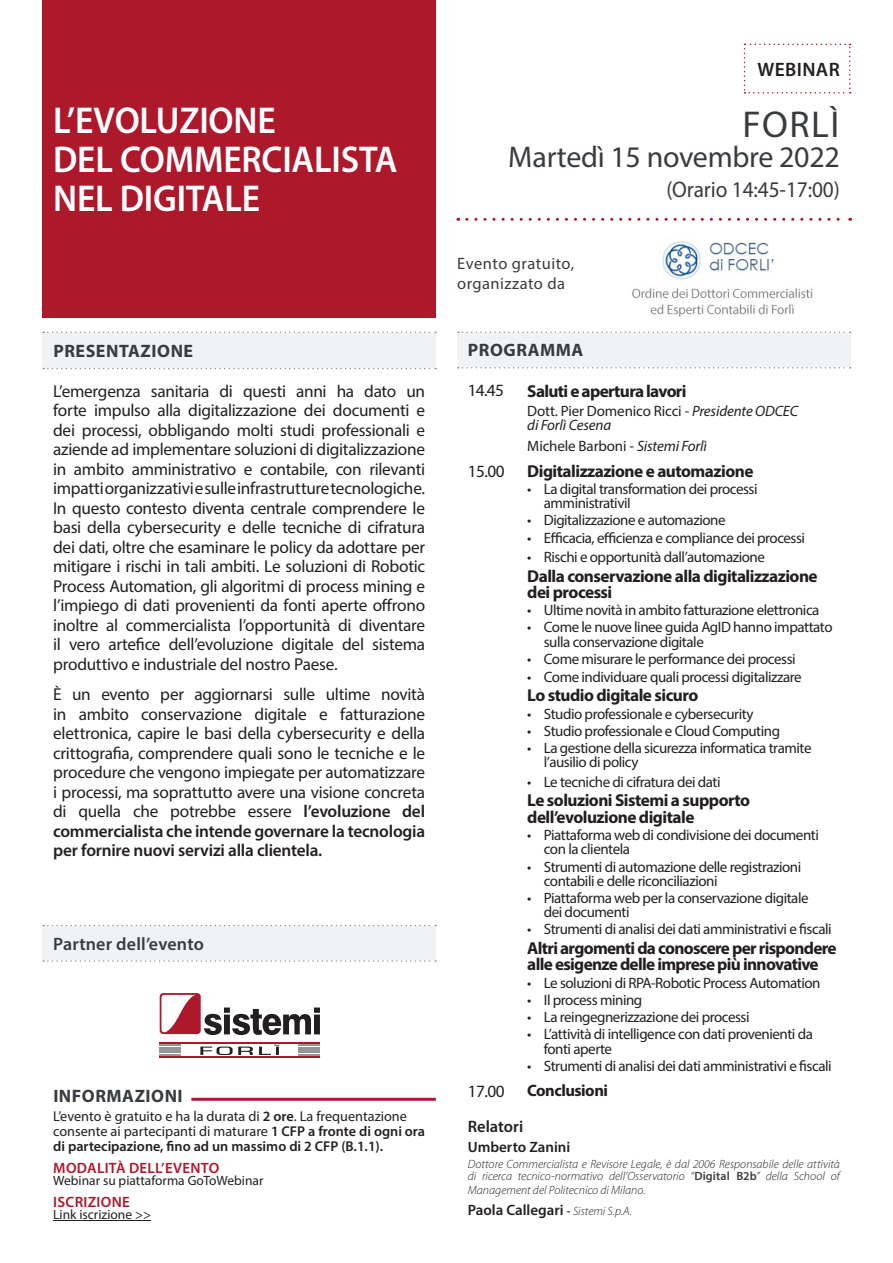
<style>
.page{position:relative;width:893px;height:1263px;background:#fff}
.page>*{position:absolute;margin:0;border:0;box-sizing:border-box;transform-origin:0 0}
.t1{font:600 37.5px/39px "Myriad Pro";letter-spacing:-.005em;color:#fff;scale:.95 1}
.t2{font:37.5px "Myriad Pro";letter-spacing:.04em;color:#393c3f}
.t3{font:30px "Myriad Pro";letter-spacing:-.01em;color:#393c3f}
.t4{font:22.5px "Myriad Pro";letter-spacing:-.005em;color:#393c3f;scale:.95 1}
.t5{font:600 19.5px "Myriad Pro";letter-spacing:.02em;color:#231f20}
.t6{font:700 18px "Myriad Pro";letter-spacing:.03em;color:#393c3f}
.t7{font:600 18px "Myriad Pro";letter-spacing:.01em;color:#393c3f}
.t8{font:17.25px/19.5px "Myriad Pro";letter-spacing:-.02em;color:#231f20;text-align:justify}
.t9{font:700 17.25px/16.5px "Myriad Pro";letter-spacing:-.03em;color:#231f20}
.t10{font:16.5px/19.8px "Myriad Pro";letter-spacing:.03em;color:#393c3f}
.t11{font:700 16.5px "Myriad Pro";letter-spacing:-.03em;color:#231f20}
.t12{font:600 16.5px "Myriad Pro";color:#231f20}
.t13{font:15px/14.2px "Myriad Pro";letter-spacing:-.03em;color:#231f20}
.t14{font:italic 15px/13.5px "Myriad Pro";letter-spacing:-.01em;color:#231f20}
.t15{font:600 15px "Myriad Pro";color:#231f20}
.t16{font:600 15px "Myriad Pro";letter-spacing:.02em;color:#ad182b}
.t17{font:15px "Myriad Pro";letter-spacing:-.01em;color:#231f20}
.t18{font:14.25px/15px "Myriad Pro";color:#231f20}
.t19{font:13.5px "Myriad Pro";color:#231f20}
.t20{font:italic 300 12px/12px "Myriad Pro";color:#231f20}
.s1{font-weight:600}
.s2{font-style:normal}
.s3{font-style:italic}
.s4{font-weight:600;font-style:normal;color:#393c3f}
.s5{font-size:12px}
.s6{font-weight:300;font-style:italic;font-size:12px}
</style>
<div class="page">
<div style="left:43px;top:0;width:393px;height:317px;background:#ad182b"></div>
<div style="left:457px;top:333px;width:393px;height:34px;background:#f1f2f3"></div>
<svg style="left:458px;top:367px;width:393px;height:2px"></svg>
<svg style="left:458px;top:332px;width:393px;height:1px"></svg>
<hr style="left:53px;top:1220px;width:98px;height:1px;background:#231f20">
<div style="left:43px;top:333px;width:393px;height:35px;background:#f1f2f3"></div>
<svg style="left:43px;top:368px;width:393px;height:1px"></svg>
<svg style="left:43px;top:332px;width:393px;height:1px"></svg>
<svg style="left:467px;top:218px;width:384px;height:3px"></svg>
<hr style="left:191px;top:1098px;width:245px;height:3px;background:#a31c38">
<div style="left:43px;top:926px;width:393px;height:34px;background:#f1f2f3"></div>
<svg style="left:43px;top:960px;width:393px;height:2px"></svg>
<svg style="left:43px;top:925px;width:393px;height:1px"></svg>
<svg style="left:744px;top:44px;width:107px;height:50px"></svg>
<svg style="left:200px;top:1044px;width:79px;height:11px"></svg>
<div style="left:159px;top:992px;width:43px;height:43px;border:1px solid #fff;border-radius:4px"></div>
<div style="left:160px;top:993px;width:41px;height:41px;background:linear-gradient(to bottom,#ad182b,#ad182b);border-radius:4px"></div>
<svg style="left:161px;top:995px;width:35px;height:37px"></svg>
<svg style="left:204px;top:1007px;width:116px;height:28px"></svg>
<hr style="left:160px;top:1042px;width:160px;height:1px;background:#ad182b">
<hr style="left:160px;top:1057px;width:160px;height:1px;background:#ad182b">
<svg style="left:298px;top:1044px;width:22px;height:6px"></svg>
<hr style="left:298px;top:1051px;width:22px;height:2px;background:#939598">
<hr style="left:298px;top:1053px;width:22px;height:2px;background:#939598">
<svg style="left:160px;top:1044px;width:21px;height:6px"></svg>
<hr style="left:160px;top:1051px;width:21px;height:2px;background:#939598">
<hr style="left:160px;top:1053px;width:21px;height:2px;background:#939598">
<img style="left:632px;top:241px;width:181px;height:76px">
<p class="t5" style="left:757px;top:57px;width:84px">WEBINAR</p>
<p class="t1" style="left:53px;top:100px;width:364px">L’EVOLUZIONE<br>DEL COMMERCIALISTA<br>NEL DIGITALE</p>
<p class="t2" style="left:742px;top:101px;width:98px">FORLÌ</p>
<p class="t3" style="left:508px;top:138px;width:333px">Martedì 15 novembre 2022</p>
<p class="t4" style="left:667px;top:175px;width:184px">(Orario 14:45-17:00)</p>
<p class="t6" style="left:53px;top:339px;width:141px">PRESENTAZIONE</p>
<p class="t8" style="left:53px;top:381px;width:374px">L’emergenza sanitaria di questi anni ha dato un forte impulso alla digitalizzazione dei documenti e dei processi, obbligando molti studi professionali e aziende ad implementare soluzioni di digitalizzazione in ambito amministrativo e contabile, con rilevanti impatti organizzativi e sulle infrastrutture tecnologiche.<br>In questo contesto diventa centrale comprendere le basi della cybersecurity e delle tecniche di cifratura dei dati, oltre che esaminare le policy da adottare per mitigare i rischi in tali ambiti. Le soluzioni di Robotic Process Automation, gli algoritmi di process mining e l’impiego di dati provenienti da fonti aperte offrono inoltre al commercialista l’opportunità di diventare il vero artefice dell’evoluzione digitale del sistema produttivo e industriale del nostro Paese.</p>
<p class="t8" style="left:53px;top:684px;width:374px">È un evento per aggiornarsi sulle ultime novità in ambito conservazione digitale e fatturazione elettronica, capire le basi della cybersecurity e della crittografia, comprendere quali sono le tecniche e le procedure che vengono impiegate per automatizzare i processi, ma soprattutto avere una visione concreta di quella che potrebbe essere <span class="s1">l’evoluzione del commercialista che intende governare la tecnologia per fornire nuovi servizi alla clientela.</span></p>
<p class="t7" style="left:53px;top:932px;width:152px">Partner dell’evento</p>
<p class="t6" style="left:53px;top:1084px;width:131px">INFORMAZIONI</p>
<p class="t18" style="left:53px;top:1108px;width:373px">L’evento è gratuito e ha la durata di <span class="s1">2 ore</span>. La frequentazione consente ai partecipanti di maturare <span class="s1">1 CFP a fronte di ogni ora di partecipazione, fino ad un massimo di 2 CFP (B.1.1).</span></p>
<p class="t16" style="left:53px;top:1158px;width:167px">MODALITÀ DELL’EVENTO</p>
<p class="t19" style="left:53px;top:1172px;width:212px">Webinar su piattaforma GoToWebinar</p>
<p class="t16" style="left:53px;top:1192px;width:78px">ISCRIZIONE</p>
<p class="t19" style="left:53px;top:1206px;width:99px">Link iscrizione &gt;&gt;</p>
<p class="t10" style="left:457px;top:254px;width:118px">Evento gratuito, organizzato da</p>
<p class="t6" style="left:468px;top:339px;width:117px">PROGRAMMA</p>
<p class="t8" style="left:468px;top:380px;width:38px">14.45</p>
<p class="t9" style="left:527px;top:382px;width:161px">Saluti e apertura lavori</p>
<p class="t14" style="left:527px;top:404px;width:272px"><span class="s2">Dott. Pier Domenico Ricci -</span> Presidente ODCEC di Forlì Cesena</p>
<p class="t17" style="left:527px;top:437px;width:181px">Michele Barboni - <span class="s3">Sistemi Forlì</span></p>
<p class="t8" style="left:468px;top:461px;width:38px">15.00</p>
<p class="t9" style="left:527px;top:462px;width:228px">Digitalizzazione e automazione</p>
<p class="t13" style="left:544px;top:481px;width:215px;text-indent:-16px">• La digital transformation dei processi amministrativiI</p>
<p class="t13" style="left:527px;top:513px;width:200px">• Digitalizzazione e automazione</p>
<p class="t13" style="left:527px;top:530px;width:279px">• Efficacia, efficienza e compliance dei processi</p>
<p class="t13" style="left:527px;top:550px;width:239px">• Rischi e opportunità dall’automazione</p>
<p class="t9" style="left:527px;top:567px;width:292px">Dalla conservazione alla digitalizzazione dei processi</p>
<p class="t13" style="left:527px;top:603px;width:294px">• Ultime novità in ambito fatturazione elettronica</p>
<p class="t13" style="left:544px;top:620px;width:290px;text-indent:-16px">• Come le nuove linee guida AgID hanno impattato sulla conservazione digitale</p>
<p class="t13" style="left:527px;top:651px;width:270px">• Come misurare le performance dei processi</p>
<p class="t13" style="left:527px;top:669px;width:276px">• Come individuare quali processi digitalizzare</p>
<p class="t9" style="left:527px;top:687px;width:173px">Lo studio digitale sicuro</p>
<p class="t13" style="left:527px;top:706px;width:228px">• Studio professionale e cybersecurity</p>
<p class="t13" style="left:527px;top:723px;width:254px">• Studio professionale e Cloud Computing</p>
<p class="t13" style="left:544px;top:741px;width:269px;text-indent:-16px">• La gestione della sicurezza informatica tramite l’ausilio di policy</p>
<p class="t13" style="left:527px;top:774px;width:195px">• Le tecniche di cifratura dei dati</p>
<p class="t9" style="left:527px;top:792px;width:224px">Le soluzioni Sistemi a supporto dell’evoluzione digitale</p>
<p class="t13" style="left:544px;top:828px;width:277px;text-indent:-16px">• Piattaforma web di condivisione dei documenti con la clientela</p>
<p class="t13" style="left:544px;top:859px;width:259px;text-indent:-16px">• Strumenti di automazione delle registrazioni contabili e delle riconciliazioni</p>
<p class="t13" style="left:544px;top:890px;width:266px;text-indent:-16px">• Piattaforma web per la conservazione digitale dei documenti</p>
<p class="t13" style="left:527px;top:922px;width:306px">• Strumenti di analisi dei dati amministrativi e fiscali</p>
<p class="t9" style="left:527px;top:939px;width:311px">Altri argomenti da conoscere per rispondere alle esigenze delle imprese più innovative</p>
<p class="t13" style="left:527px;top:975px;width:295px">• Le soluzioni di RPA-Robotic Process Automation</p>
<p class="t13" style="left:527px;top:992px;width:117px">• Il process mining</p>
<p class="t13" style="left:527px;top:1010px;width:224px">• La reingegnerizzazione dei processi</p>
<p class="t13" style="left:544px;top:1027px;width:271px;text-indent:-16px">• L’attività di intelligence con dati provenienti da fonti aperte</p>
<p class="t13" style="left:527px;top:1058px;width:306px">• Strumenti di analisi dei dati amministrativi e fiscali</p>
<p class="t8" style="left:468px;top:1081px;width:38px">17.00</p>
<p class="t11" style="left:527px;top:1080px;width:82px">Conclusioni</p>
<p class="t12" style="left:468px;top:1116px;width:57px">Relatori</p>
<p class="t15" style="left:468px;top:1137px;width:104px">Umberto Zanini</p>
<p class="t20" style="left:468px;top:1158px;width:374px">Dottore Commercialista e Revisore Legale, è dal 2006 Responsabile delle attività di ricerca tecnico-normativo dell’Osservatorio “<span class="s4">Digital B2b</span>” della School of</p>
<p class="t20" style="left:468px;top:1184px;width:179px">Management del Politecnico di Milano.</p>
<p class="t15" style="left:468px;top:1200px;width:166px">Paola Callegari <span class="s5">-</span> <span class="s6">Sistemi S.p.A.</span></p>
</div>
